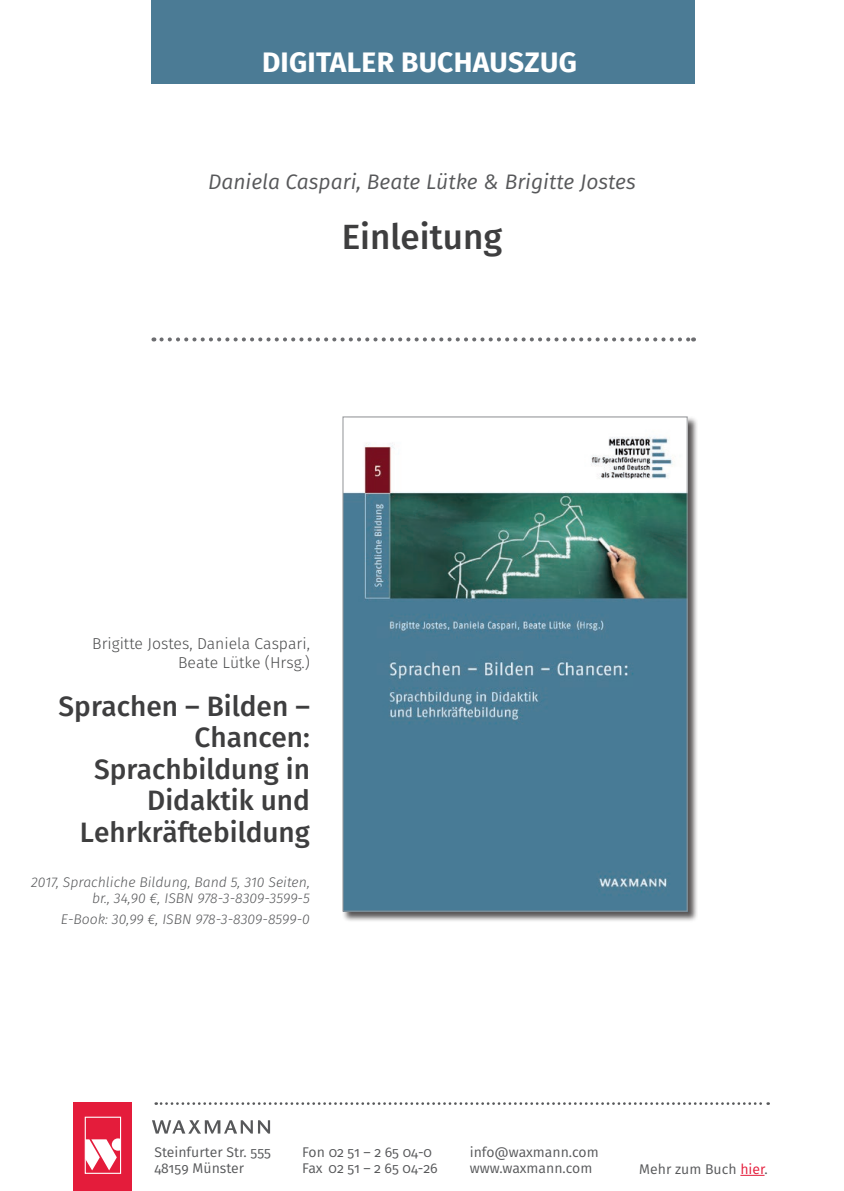
<style>
.page{position:relative;width:844px;height:1191px;background:#fff}
.page>*{position:absolute;margin:0;border:0;box-sizing:border-box;transform-origin:0 0}
.t1{font:500 35px "Fira Sans";color:#3e3e3f}
.t2{font:700 28.18px "Fira Sans";letter-spacing:.01em;color:#fff}
.t3{font:500 28px/31.5px "Fira Sans";color:#3e3e3f;text-align:right}
.t4{font:italic 21px "Fira Sans";color:#57585a}
.t5{font:300 15.75px/18.7px "Fira Sans";color:#4b4c4d;text-align:right}
.t6{font:14px/15.8px "Fira Sans";color:#57585a}
.t7{font:italic 300 14px/15.8px "Fira Sans";color:#57585a;text-align:right}
.s1{color:#e41c3b}
</style>
<div class="page">
<svg style="left:740px;top:1175px;width:24px;height:1px"></svg>
<div style="left:74px;top:1102px;width:58px;height:89px;background:#e41c3b"></div>
<svg style="left:156px;top:1102px;width:612px;height:2px"></svg>
<svg style="left:152px;top:1120px;width:118px;height:13px"></svg>
<div style="left:85px;top:1116px;width:36px;height:57px;border:1px solid #fff"></div>
<svg style="left:85px;top:1138px;width:36px;height:32px"></svg>
<svg style="left:161px;top:337px;width:532px;height:4px"></svg>
<div style="left:151px;top:0;width:543px;height:84px;background:#4b7b95"></div>
<div style="left:342px;top:416px;width:355px;height:506px;background:#231f20;opacity:.75"></div>
<img style="left:344px;top:418px;width:341px;height:491px">
<h2 class="t2" style="left:262px;top:39px;width:316px">DIGITALER BUCHAUSZUG</h2>
<h3 class="t4" style="left:208px;top:166px;width:429px">Daniela Caspari, Beate Lütke &amp; Brigitte Jostes</h3>
<h1 class="t1" style="left:341px;top:209px;width:162px">Einleitung</h1>
<p class="t5" style="left:92px;top:634px;width:219px">Brigitte Jostes, Daniela Caspari,<br>Beate Lütke (Hrsg.)</p>
<h3 class="t3" style="left:59px;top:688px;width:253px">Sprachen – Bilden –<br>Chancen:<br>Sprachbildung in<br>Didaktik und<br>Lehrkräftebildung</h3>
<p class="t7" style="left:31px;top:874px;width:280px">2017, Sprachliche Bildung, Band 5, 310 Seiten, br., 34,90 €, ISBN 978-3-8309-3599-5</p>
<p class="t7" style="left:61px;top:911px;width:250px">E-Book: 30,99 €, ISBN 978-3-8309-8599-0</p>
<p class="t6" style="left:154px;top:1144px;width:118px">Steinfurter Str. 555<br>48159 Münster</p>
<p class="t6" style="left:302px;top:1144px;width:137px">Fon 02 51 – 2 65 04-0<br>Fax 02 51 – 2 65 04-26</p>
<p class="t6" style="left:469px;top:1144px;width:130px">info@waxmann.com www.waxmann.com</p>
<p class="t6" style="left:639px;top:1160px;width:130px">Mehr zum Buch <span class="s1">hier</span>.</p>
</div>
